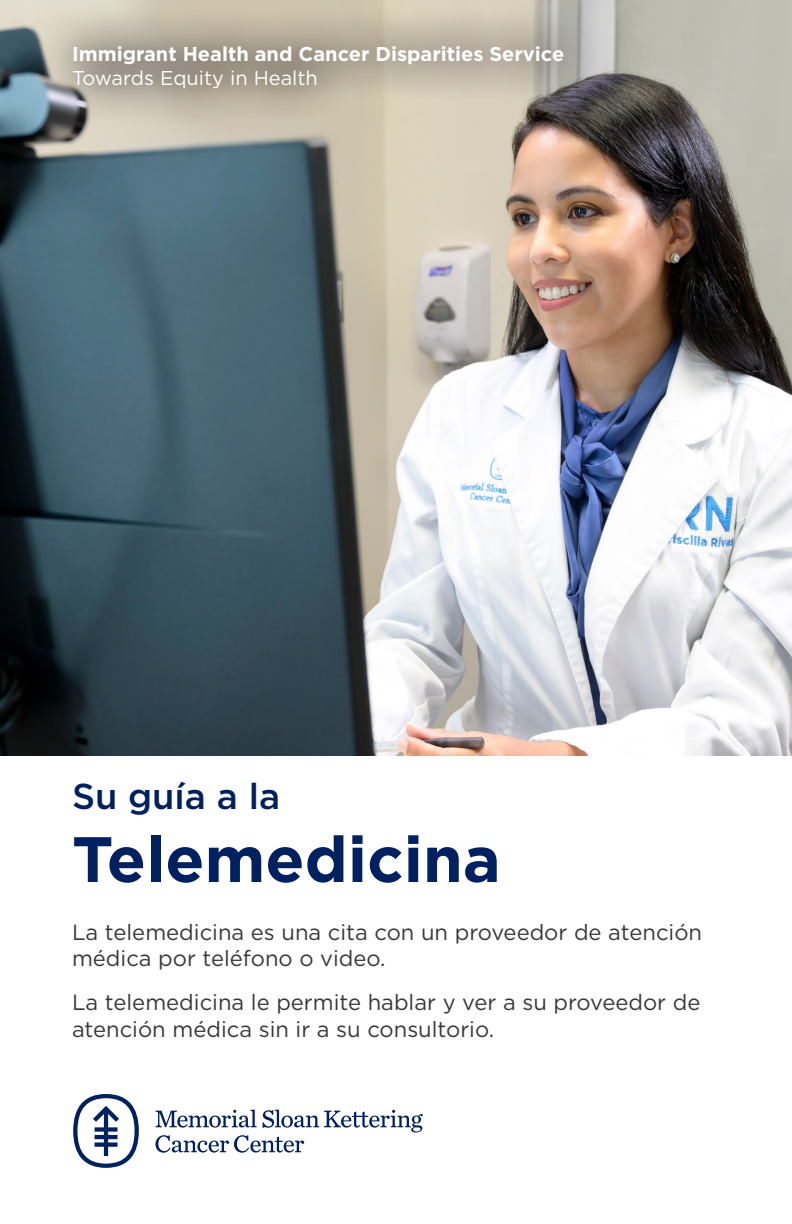
<style>
.page{position:relative;width:792px;height:1224px;background:#fff}
.page>*{position:absolute;margin:0;border:0;box-sizing:border-box;transform-origin:0 0}
.t1{font:700 64px "Gotham";color:#00205f}
.t2{font:500 36px "Gotham";color:#00205f}
.Body{font:22px/26.4px "Gotham";color:#383839}
.t3{font:700 20px/24px "Gotham";color:#fff}
.s1{font-weight:400}
</style>
<div class="page">
<img style="left:0;top:0;width:792px;height:756px">
<svg style="left:155px;top:1110px;width:268px;height:43px"></svg>
<svg style="left:73px;top:1094px;width:66px;height:74px"></svg>
<div style="left:33px;top:6px;width:569px;height:121px;background:#231f20;opacity:.85"></div>
<p class="t3" style="left:72px;top:42px;width:494px">Immigrant Health and Cancer Disparities Service<br><span class="s1">Towards Equity in Health</span></p>
<p class="t2" style="left:72px;top:773px;width:210px">Su guía a la</p>
<p class="t1" style="left:72px;top:817px;width:430px">Telemedicina</p>
<p class="Body" style="left:72px;top:918px;width:632px">La telemedicina es una cita con un proveedor de atención médica por teléfono o video.</p>
<p class="Body" style="left:72px;top:989px;width:630px">La telemedicina le permite hablar y ver a su proveedor de atención médica sin ir a su consultorio.</p>
</div>
